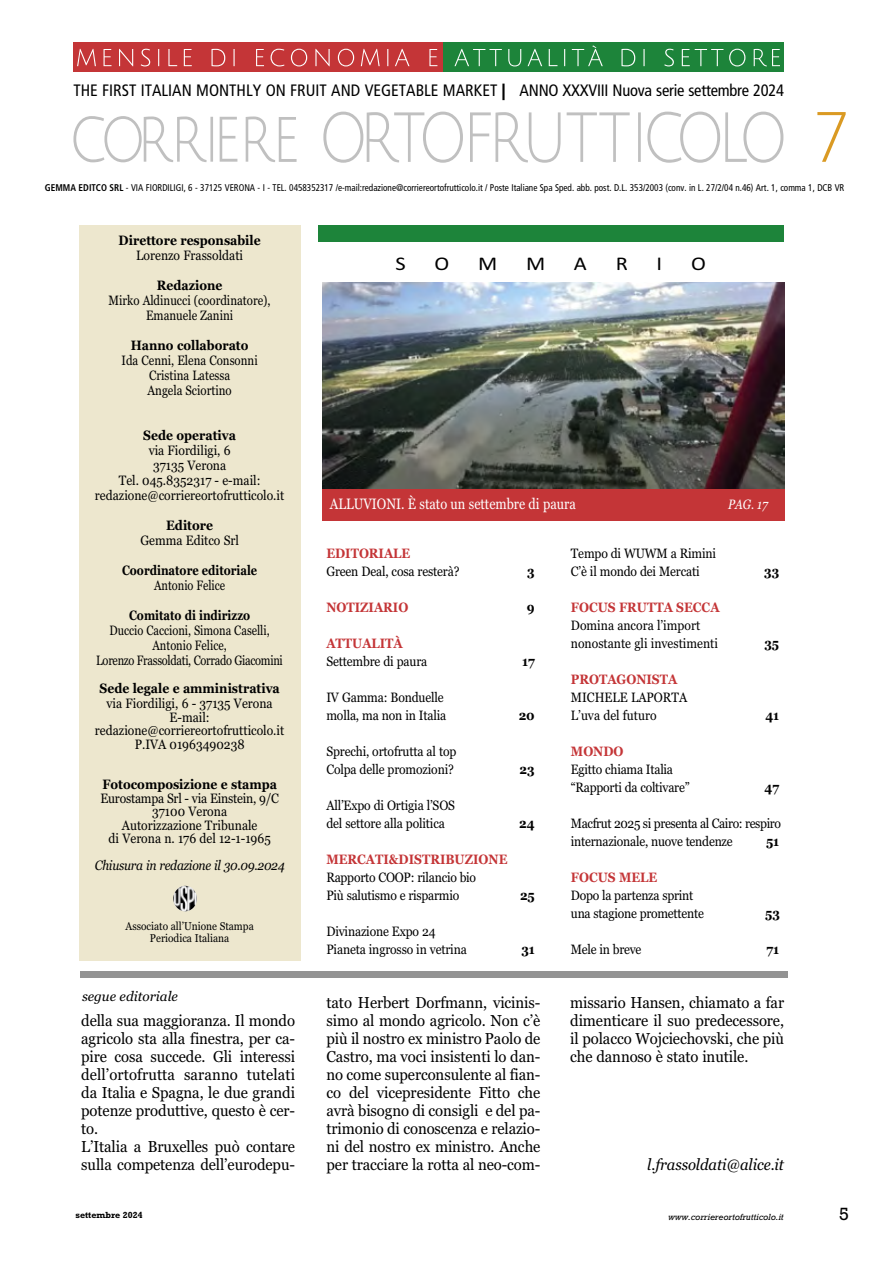
<style>
.page{position:relative;width:893px;height:1263px;background:#fff}
.page>*{position:absolute;margin:0;border:0;box-sizing:border-box;transform-origin:0 0}
.t1{font:69.6px "Julius Sans One";color:#da9a23}
.t2{font:19.5px "Calibri";color:#000;scale:1.15 1}
.t3{font:18px "Rockwell Std";color:#000}
.t4{font:condensed 16.5px "Frutiger LT Std";color:#000}
.t5{font:15.75px/18px "Georgia";letter-spacing:-.005em;color:#000;text-align:justify;scale:.94 1}
.t6{font:italic 15.75px "Georgia";letter-spacing:-.005em;color:#000;scale:.94 1}
.t7{font:15px "Georgia";color:#fff;scale:.85 1}
.t8{font:13.5px/18px "Georgia";letter-spacing:-.01em;color:#000;scale:.9 1}
.t9{font:700 13.5px "Georgia";color:#000;scale:.9 1}
.t10{font:13.5px/15px "Georgia";letter-spacing:-.01em;color:#000;text-align:center;scale:.85 1}
.t11{font:700 13.5px "Georgia";color:#c43537;scale:.9 1}
.t12{font:13.5px/15px "Georgia";letter-spacing:-.01em;color:#000;text-align:center;scale:.82 1}
.t13{font:13.5px/18px "Georgia";letter-spacing:-.03em;color:#000;scale:.9 1}
.t14{font:700 13.5px "Georgia";color:#000;scale:.82 1}
.t15{font:italic 13.5px "Georgia";letter-spacing:-.02em;color:#000;scale:.9 1}
.t16{font:italic 13.5px "Georgia";color:#000}
.t17{font:italic 13.5px "Georgia";color:#fff;scale:.85 1}
.t18{font:11.25px/12px "Georgia";color:#000;text-align:center;scale:.9 1}
.t19{font:condensed 9.75px "Frutiger LT Std";color:#000;scale:.94 1}
.t20{font:italic 9px "Rockwell Std";color:#000}
.t21{font:700 9px "Rockwell Std";color:#000}
.s1{font-weight:900}
.s2{font-weight:700}
</style>
<div class="page">
<div style="left:80px;top:225px;width:221px;height:736px;background:#ede7ce"></div>
<div style="left:318px;top:225px;width:465px;height:17px;background:#1d843a"></div>
<img style="left:322px;top:282px;width:462px;height:208px">
<div style="left:322px;top:490px;width:462px;height:31px;background:#c43537"></div>
<img style="left:173px;top:886px;width:24px;height:25px">
<div style="left:80px;top:971px;width:707px;height:6px;background:#939393"></div>
<svg style="left:73px;top:112px;width:710px;height:51px"></svg>
<div style="left:73px;top:43px;width:370px;height:29px;background:#c43537"></div>
<div style="left:443px;top:43px;width:340px;height:29px;background:#1d843a"></div>
<svg style="left:77px;top:46px;width:703px;height:20px"></svg>
<p class="t4" style="left:73px;top:80px;width:712px">THE FIRST ITALIAN MONTHLY ON FRUIT AND VEGETABLE MARKET <span class="s1">|</span> ANNO XXXVIII Nuova serie settembre 2024</p>
<h1 class="t1" style="left:812px;top:102px;width:37px">7</h1>
<p class="t19" style="left:45px;top:182px;width:852px"><span class="s2">GEMMA EDITCO SRL</span> - VIA FIORDILIGI, 6 - 37125 VERONA - I - TEL. 0458352317 /e-mail:redazione@corriereortofrutticolo.it / Poste Italiane Spa Sped. abb. post. D.L. 353/2003 (conv. in L. 27/2/04 n.46) Art. 1, comma 1, DCB VR</p>
<p class="t9" style="left:119px;top:230px;width:159px">Direttore responsabile</p>
<p class="t8" style="left:136px;top:245px;width:120px">Lorenzo Frassoldati</p>
<p class="t9" style="left:157px;top:275px;width:74px">Redazione</p>
<p class="t10" style="left:109px;top:292px;width:192px">Mirko Aldinucci (coordinatore),<br>Emanuele Zanini</p>
<p class="t9" style="left:131px;top:335px;width:132px">Hanno collaborato</p>
<p class="t10" style="left:122px;top:352px;width:162px">Ida Cenni, Elena Consonni<br>Cristina Latessa<br>Angela Sciortino</p>
<p class="t9" style="left:143px;top:425px;width:105px">Sede operativa</p>
<p class="t8" style="left:95px;top:442px;width:212px;line-height:15px;text-align:center">via Fiordiligi, 6<br>37135 Verona<br>Tel. 045.8352317 - e-mail: redazione@corriereortofrutticolo.it</p>
<p class="t9" style="left:166px;top:515px;width:54px">Editore</p>
<p class="t8" style="left:140px;top:530px;width:111px">Gemma Editco Srl</p>
<p class="t14" style="left:122px;top:560px;width:167px">Coordinatore editoriale</p>
<p class="t12" style="left:154px;top:577px;width:88px">Antonio Felice</p>
<p class="t14" style="left:129px;top:605px;width:149px">Comitato di indirizzo</p>
<p class="t12" style="left:96px;top:622px;width:229px">Duccio Caccioni, Simona Caselli,<br>Antonio Felice,<br>Lorenzo Frassoldati, Corrado Giacomini</p>
<p class="t9" style="left:100px;top:678px;width:202px">Sede legale e amministrativa</p>
<p class="t8" style="left:95px;top:696px;width:212px;line-height:13.5px;text-align:center">via Fiordiligi, 6 - 37135 Verona<br>E-mail: redazione@corriereortofrutticolo.it<br>P.IVA 01963490238</p>
<p class="t9" style="left:102px;top:774px;width:195px">Fotocomposizione e stampa</p>
<p class="t8" style="left:100px;top:791px;width:200px;line-height:13.5px;text-align:center">Eurostampa Srl - via Einstein, 9/C<br>37100 Verona<br>Autorizzazione Tribunale<br>di Verona n. 176 del 12-1-1965</p>
<p class="t15" style="left:95px;top:856px;width:213px">Chiusura in redazione il 30.09.2024</p>
<p class="t18" style="left:126px;top:920px;width:144px">Associato all’Unione Stampa<br>Periodica Italiana</p>
<p class="t16" style="left:82px;top:986px;width:97px">segue editoriale</p>
<p class="t5" style="left:81px;top:1011px;width:229px;text-align:left">della sua maggioranza. Il mondo agricolo sta alla finestra, per ca&shy;pire cosa succede. Gli interessi dell’ortofrutta saranno tutelati da Italia e Spagna, le due grandi potenze produttive, questo è cer&shy;to.<br>L’Italia a Bruxelles può contare sulla competenza dell’eurodepu-</p>
<h2 class="t2" style="left:395px;top:251px;width:10px">S</h2>
<h2 class="t2" style="left:434px;top:251px;width:14px">O</h2>
<h2 class="t2" style="left:478px;top:251px;width:18px">M</h2>
<h2 class="t2" style="left:526px;top:251px;width:18px">M</h2>
<h2 class="t2" style="left:574px;top:251px;width:13px">A</h2>
<h2 class="t2" style="left:616px;top:251px;width:12px">R</h2>
<h2 class="t2" style="left:657px;top:251px;width:6px">I</h2>
<h2 class="t2" style="left:691px;top:251px;width:14px">O</h2>
<p class="t7" style="left:330px;top:493px;width:291px">ALLUVIONI. È stato un settembre di paura</p>
<p class="t17" style="left:728px;top:495px;width:48px">PAG. 17</p>
<p class="t11" style="left:326px;top:543px;width:95px">EDITORIALE</p>
<p class="t8" style="left:326px;top:562px;width:150px">Green Deal, cosa resterà?</p>
<p class="t9" style="left:527px;top:561px;width:10px">3</p>
<p class="t11" style="left:326px;top:597px;width:93px">NOTIZIARIO</p>
<p class="t9" style="left:527px;top:597px;width:10px">9</p>
<p class="t11" style="left:326px;top:633px;width:86px">ATTUALITÀ</p>
<p class="t8" style="left:326px;top:652px;width:114px">Settembre di paura</p>
<p class="t9" style="left:522px;top:651px;width:15px">17</p>
<p class="t8" style="left:326px;top:688px;width:135px">IV Gamma: Bonduelle molla, ma non in Italia</p>
<p class="t8" style="left:571px;top:544px;width:163px">Tempo di WUWM a Rimini<br>C’è il mondo dei Mercati</p>
<p class="t9" style="left:764px;top:561px;width:18px">33</p>
<p class="t11" style="left:571px;top:597px;width:167px">FOCUS FRUTTA SECCA</p>
<p class="t8" style="left:571px;top:616px;width:165px">Domina ancora l’import nonostante gli investimenti</p>
<p class="t9" style="left:764px;top:633px;width:18px">35</p>
<p class="t11" style="left:571px;top:669px;width:120px">PROTAGONISTA</p>
<p class="t8" style="left:571px;top:688px;width:131px">MICHELE LAPORTA<br>L’uva del futuro</p>
<p class="t9" style="left:519px;top:705px;width:19px">20</p>
<p class="t9" style="left:765px;top:705px;width:17px">41</p>
<p class="t8" style="left:326px;top:742px;width:146px">Sprechi, ortofrutta al top<br>Colpa delle promozioni?</p>
<p class="t8" style="left:326px;top:796px;width:144px">All’Expo di Ortigia l’SOS del settore alla politica</p>
<p class="t11" style="left:326px;top:849px;width:203px">MERCATI&amp;DISTRIBUZIONE</p>
<p class="t8" style="left:326px;top:868px;width:168px">Rapporto COOP: rilancio bio<br>Più salutismo e risparmio</p>
<p class="t8" style="left:326px;top:922px;width:158px">Divinazione Expo 24<br>Pianeta ingrosso in vetrina</p>
<p class="t9" style="left:520px;top:759px;width:18px">23</p>
<p class="t9" style="left:519px;top:813px;width:19px">24</p>
<p class="t9" style="left:520px;top:885px;width:18px">25</p>
<p class="t9" style="left:521px;top:939px;width:16px">31</p>
<p class="t11" style="left:571px;top:741px;width:60px">MONDO</p>
<p class="t8" style="left:571px;top:760px;width:133px">Egitto chiama Italia “Rapporti da coltivare”</p>
<p class="t9" style="left:765px;top:777px;width:18px">47</p>
<p class="t13" style="left:571px;top:814px;width:235px">Macfrut 2025 si presenta al Cairo: respiro internazionale, nuove tendenze</p>
<p class="t9" style="left:766px;top:831px;width:16px">51</p>
<p class="t11" style="left:571px;top:867px;width:98px">FOCUS MELE</p>
<p class="t8" style="left:571px;top:886px;width:149px">Dopo la partenza sprint una stagione promettente</p>
<p class="t9" style="left:765px;top:903px;width:18px">53</p>
<p class="t8" style="left:571px;top:940px;width:80px">Mele in breve</p>
<p class="t9" style="left:767px;top:939px;width:16px">71</p>
<p class="t5" style="left:327px;top:993px;width:229px">tato Herbert Dorfmann, vicinis&shy;simo al mondo agricolo. Non c’è più il nostro ex ministro Paolo de Castro, ma voci insistenti lo dan&shy;no come superconsulente al fian&shy;co del vicepresidente Fitto che avrà bisogno di consigli e del pa&shy;trimonio di conoscenza e relazio&shy;ni del nostro ex ministro. Anche per tracciare la rotta al neo-com-</p>
<p class="t5" style="left:570px;top:993px;width:229px">missario Hansen, chiamato a far dimenticare il suo predecessore, il polacco Wojciechovski, che più che dannoso è stato inutile.</p>
<p class="t6" style="left:647px;top:1153px;width:147px">l.frassoldati@alice.it</p>
<p class="t21" style="left:75px;top:1210px;width:69px">settembre 2024</p>
<p class="t20" style="left:668px;top:1212px;width:117px">www.corriereortofrutticolo.it</p>
<h3 class="t3" style="left:839px;top:1204px;width:11px">5</h3>
</div>
